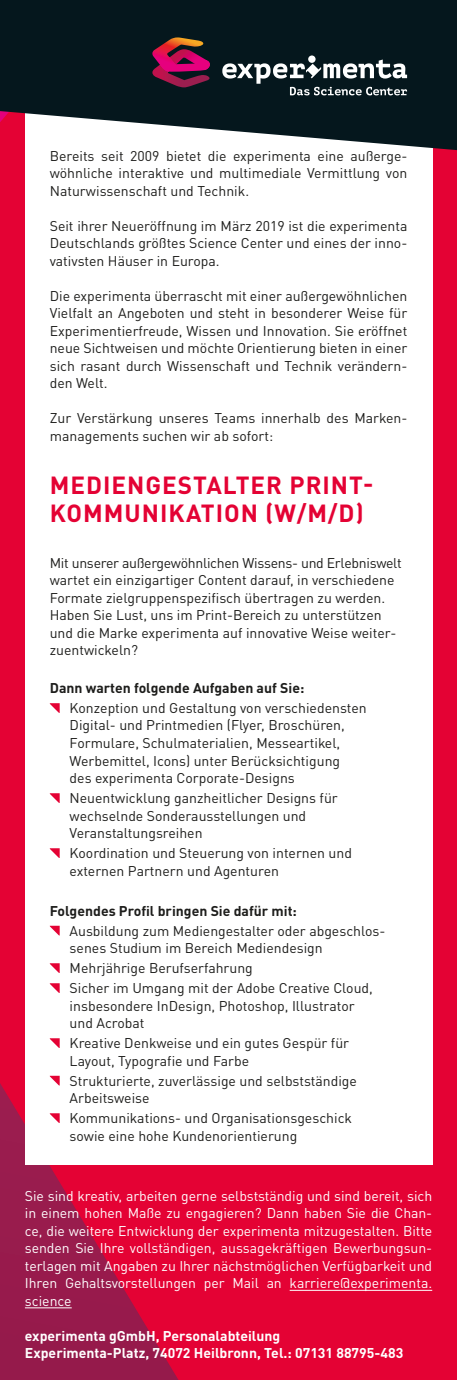
<style>
.page{position:relative;width:457px;height:1380px;background:#fff}
.page>*{position:absolute;margin:0;border:0;box-sizing:border-box;transform-origin:0 0}
.t1{font:700 24.5px/28px "DINOT";letter-spacing:.04em;color:#e40234}
.t2{font:14px/17.5px "DINOT";color:#1d1d1b}
.t3{font:14px/17.5px "DINOT";letter-spacing:-.005em;color:#fff;text-align:justify}
.t4{font:700 14px/17.5px "DINOT";color:#fff}
.t5{font:700 14px "DINOT";color:#1d1d1b}
</style>
<div class="page">
<div style="left:0;top:0;width:456px;height:1379px;background:#e40234"></div>
<svg style="left:0;top:1083px;width:178px;height:296px"></svg>
<div style="left:25px;top:12px;width:407px;height:1153px;background:#fff"></div>
<svg style="left:0;top:0;width:456px;height:150px;fill:#05171d"></svg>
<hr style="left:0;top:1211px;width:4px;height:19px;background:#991c4d">
<div style="left:308px;top:55px;width:7px;height:8px;background:#fff;border-radius:50%"></div>
<svg style="left:222px;top:59px;width:185px;height:36px"></svg>
<svg style="left:152px;top:37px;width:58px;height:50px"></svg>
<hr style="left:289px;top:1289px;width:143px;height:1px;background:#fff">
<hr style="left:25px;top:1307px;width:47px;height:1px;background:#fff">
<svg style="left:50px;top:703px;width:10px;height:9px"></svg>
<svg style="left:50px;top:793px;width:10px;height:9px"></svg>
<svg style="left:50px;top:848px;width:10px;height:9px"></svg>
<svg style="left:50px;top:925px;width:10px;height:10px"></svg>
<svg style="left:50px;top:963px;width:10px;height:9px"></svg>
<svg style="left:50px;top:983px;width:10px;height:9px"></svg>
<svg style="left:50px;top:1038px;width:10px;height:9px"></svg>
<svg style="left:50px;top:1075px;width:10px;height:10px"></svg>
<svg style="left:50px;top:1113px;width:10px;height:9px"></svg>
<p class="t2" style="left:50px;top:146px;width:359px;text-align:justify">Bereits seit 2009 bietet die experimenta eine außerge&shy;wöhnliche interaktive und multimediale Vermittlung von Naturwissenschaft und Technik.</p>
<p class="t2" style="left:50px;top:216px;width:359px;text-align:justify">Seit ihrer Neueröffnung im März 2019 ist die experimenta Deutschlands größtes Science Center und eines der inno&shy;vativsten Häuser in Europa.</p>
<p class="t2" style="left:50px;top:286px;width:359px;text-align:justify">Die experimenta überrascht mit einer außergewöhnlichen Vielfalt an Angeboten und steht in besonderer Weise für Experimentierfreude, Wissen und Innovation. Sie eröffnet neue Sichtweisen und möchte Orientierung bieten in einer sich rasant durch Wissenschaft und Technik verändern&shy;den Welt.</p>
<p class="t2" style="left:50px;top:408px;width:359px">Zur Verstärkung unseres Teams innerhalb des Marken&shy;managements suchen wir ab sofort:</p>
<h1 class="t1" style="left:50px;top:469px;width:325px">MEDIENGESTALTER PRINT-<br>KOMMUNIKATION (W/M/D)</h1>
<p class="t2" style="left:50px;top:553px;width:353px">Mit unserer außergewöhnlichen Wissens- und Erlebniswelt wartet ein einzigartiger Content darauf, in verschiedene Formate zielgruppenspezifisch übertragen zu werden.<br>Haben Sie Lust, uns im Print-Bereich zu unterstützen und die Marke experimenta auf innovative Weise weiter&shy;zuentwickeln?</p>
<p class="t5" style="left:50px;top:677px;width:256px">Dann warten folgende Aufgaben auf Sie:</p>
<p class="t2" style="left:70px;top:698px;width:298px">Konzeption und Gestaltung von verschiedensten Digital- und Printmedien (Flyer, Broschüren, Formulare, Schulmaterialien, Messeartikel, Werbemittel, Icons) unter Berücksichtigung<br>des experimenta Corporate-Designs</p>
<p class="t2" style="left:70px;top:788px;width:269px">Neuentwicklung ganzheitlicher Designs für wechselnde Sonderausstellungen und<br>Veranstaltungsreihen</p>
<p class="t2" style="left:70px;top:843px;width:284px">Koordination und Steuerung von internen und externen Partnern und Agenturen</p>
<p class="t5" style="left:50px;top:899px;width:248px">Folgendes Profil bringen Sie dafür mit:</p>
<p class="t2" style="left:70px;top:920px;width:317px">Ausbildung zum Mediengestalter oder abgeschlos&shy;senes Studium im Bereich Mediendesign</p>
<p class="t2" style="left:70px;top:956px;width:304px;line-height:19.9px">Mehrjährige Berufserfahrung<br>Sicher im Umgang mit der Adobe Creative Cloud,</p>
<p class="t2" style="left:70px;top:995px;width:286px">insbesondere InDesign, Photoshop, Illustrator und Acrobat</p>
<p class="t2" style="left:70px;top:1033px;width:281px">Kreative Denkweise und ein gutes Gespür für<br>Layout, Typografie und Farbe</p>
<p class="t2" style="left:70px;top:1070px;width:288px">Strukturierte, zuverlässige und selbstständige<br>Arbeitsweise</p>
<p class="t2" style="left:70px;top:1108px;width:284px">Kommunikations- und Organisationsgeschick sowie eine hohe Kundenorientierung</p>
<p class="t3" style="left:25px;top:1185px;width:408px">Sie sind kreativ, arbeiten gerne selbstständig und sind bereit, sich in einem hohen Maße zu engagieren? Dann haben Sie die Chan&shy;ce, die weitere Entwicklung der experimenta mitzugestalten. Bitte senden Sie Ihre vollständigen, aussagekräftigen Bewerbungsun&shy;terlagen mit Angaben zu Ihrer nächstmöglichen Verfügbarkeit und Ihren Gehaltsvorstellungen per Mail an karriere@experimenta. science</p>
<p class="t4" style="left:25px;top:1325px;width:379px">experimenta gGmbH, Personalabteilung<br>Experimenta-Platz, 74072 Heilbronn, Tel.: 07131 88795-483</p>
</div>
